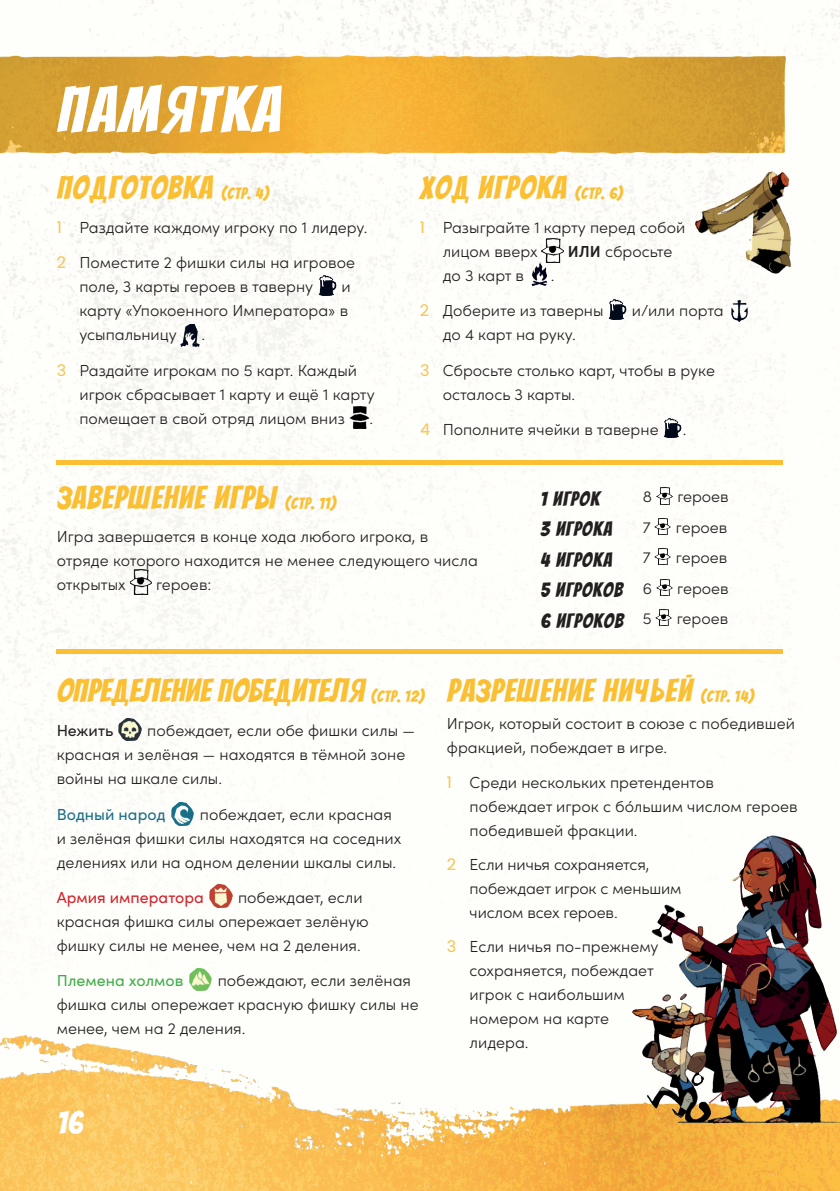
<style>
.page{position:relative;width:840px;height:1191px;background:#fff}
.page>*{position:absolute;margin:0;border:0;box-sizing:border-box;transform-origin:0 0}
.t1{font:64px "Bangers Cyrillic";letter-spacing:.04em;color:#fff}
.t2{font:32px "Bangers Cyrillic";letter-spacing:.04em;color:#fabf32}
.t3{font:32px "Bangers Cyrillic";letter-spacing:.01em;color:#fabf32}
.t4{font:32px "Bangers";color:#fff}
.t5{font:20px "Bangers Cyrillic";letter-spacing:.05em;color:#231f20}
.t6{font:300 16px/24px "Sofia Pro";color:#231f20}
.t7{font:16px "Sofia Pro";color:#d1232a}
.t8{font:16px "Sofia Pro";color:#40ae49}
.t9{font:16px "Sofia Pro";color:#1a6f87}
.t10{font:16px "Sofia Pro";color:#231f20}
.s1{font-size:16px}
.s2{font-family:"Poppins";font-weight:400;color:#f9c44b}
.s3{font-weight:600}
.s4{font-family:"Bangers"}
</style>
<div class="page">
<div style="left:0;top:0;width:839px;height:1191px;background:#fefefb"></div>
<img style="left:0;top:977px;width:839px;height:214px">
<img style="left:690px;top:160px;width:102px;height:123px">
<img style="left:614px;top:835px;width:225px;height:300px">
<img style="left:0;top:52px;width:786px;height:104px">
<img style="left:318px;top:275px;width:19px;height:20px">
<img style="left:179px;top:324px;width:22px;height:23px">
<img style="left:349px;top:406px;width:20px;height:22px">
<img style="left:541px;top:239px;width:22px;height:24px">
<img style="left:530px;top:263px;width:20px;height:22px">
<img style="left:608px;top:299px;width:19px;height:20px">
<img style="left:728px;top:300px;width:20px;height:22px">
<img style="left:663px;top:418px;width:19px;height:20px">
<img style="left:119px;top:718px;width:22px;height:22px">
<img style="left:171px;top:803px;width:23px;height:22px">
<img style="left:209px;top:884px;width:23px;height:23px">
<img style="left:189px;top:968px;width:22px;height:22px">
<img style="left:656px;top:488px;width:16px;height:16px">
<img style="left:654px;top:518px;width:16px;height:16px">
<img style="left:654px;top:548px;width:16px;height:17px">
<img style="left:656px;top:580px;width:15px;height:16px">
<img style="left:655px;top:609px;width:16px;height:16px">
<img style="left:130px;top:570px;width:22px;height:24px">
<div style="left:57px;top:649px;width:725px;height:5px;background:#fabf32"></div>
<div style="left:57px;top:460px;width:725px;height:5px;background:#fabf32"></div>
<h1 class="t1" style="left:57px;top:62px;width:224px">ПАМЯТКА</h1>
<h2 class="t2" style="left:57px;top:164px;width:213px">ПОДГОТОВКА <span class="s1">(СТР. 4)</span></h2>
<p class="t6" style="left:57px;top:214px;width:312px"><span class="s2">1</span> Раздайте каждому игроку по 1 лидеру.</p>
<p class="t6" style="left:79px;top:250px;width:277px;text-indent:-23px"><span class="s2">2</span> Поместите 2 фишки силы на игровое поле, 3 карты героев в таверну</p>
<p class="t6" style="left:79px;top:274px;width:272px;text-indent:262px">и карту «Упокоенного Императора» в усыпальницу</p>
<p class="t6" style="left:201px;top:322px;width:5px">.</p>
<p class="t6" style="left:79px;top:357px;width:296px;text-indent:-23px"><span class="s2">3</span> Раздайте игрокам по 5 карт. Каждый игрок сбрасывает 1 карту и ещё 1 карту помещает в свой отряд лицом вниз</p>
<p class="t6" style="left:369px;top:405px;width:5px">.</p>
<h2 class="t2" style="left:420px;top:164px;width:204px">ХОД ИГРОКА <span class="s1">(СТР. 6)</span></h2>
<p class="t6" style="left:442px;top:214px;width:244px;text-indent:-23px"><span class="s2">1</span> Разыграйте 1 карту перед собой лицом вверх</p>
<p class="t6" style="left:567px;top:238px;width:106px"><span class="s3">ИЛИ</span> сбросьте</p>
<p class="t6" style="left:442px;top:262px;width:83px">до 3 карт в</p>
<p class="t6" style="left:550px;top:262px;width:5px">.</p>
<p class="t6" style="left:420px;top:298px;width:185px"><span class="s2">2</span> Доберите из таверны</p>
<p class="t6" style="left:631px;top:298px;width:93px">и/или порта</p>
<p class="t6" style="left:442px;top:322px;width:134px">до 4 карт на руку.</p>
<p class="t6" style="left:442px;top:357px;width:274px;text-indent:-23px"><span class="s2">3</span> Сбросьте столько карт, чтобы в руке осталось 3 карты.</p>
<p class="t6" style="left:420px;top:416px;width:240px"><span class="s2">4</span> Пополните ячейки в таверне</p>
<p class="t6" style="left:682px;top:416px;width:5px">.</p>
<h2 class="t2" style="left:57px;top:474px;width:280px">ЗАВЕРШЕНИЕ ИГРЫ <span class="s1">(СТР. 11)</span></h2>
<p class="t6" style="left:57px;top:523px;width:422px">Игра завершается в конце хода любого игрока, в отряде которого находится не менее следующего числа открытых</p>
<p class="t6" style="left:156px;top:571px;width:57px">героев:</p>
<p class="t5" style="left:540px;top:484px;width:60px">1 игрок</p>
<p class="t6" style="left:642px;top:484px;width:11px">8</p>
<p class="t6" style="left:677px;top:484px;width:53px">героев</p>
<p class="t5" style="left:540px;top:514px;width:73px">3 игрокА</p>
<p class="t6" style="left:642px;top:514px;width:9px">7</p>
<p class="t6" style="left:675px;top:514px;width:53px">героев</p>
<p class="t5" style="left:540px;top:544px;width:73px">4 игрокА</p>
<p class="t6" style="left:642px;top:544px;width:9px">7</p>
<p class="t6" style="left:675px;top:544px;width:53px">героев</p>
<p class="t5" style="left:540px;top:575px;width:113px">5 игроков <sup>6</sup></p>
<p class="t6" style="left:677px;top:575px;width:53px">героев</p>
<p class="t5" style="left:540px;top:605px;width:112px"><span class="s4">6</span> игроков <sup>5</sup></p>
<p class="t6" style="left:676px;top:605px;width:53px">героев</p>
<h2 class="t3" style="left:57px;top:667px;width:369px">ОПРЕДЕЛЕНИЕ ПОБЕДИТЕЛЯ <span class="s1">(СТР. 12)</span></h2>
<p class="t6" style="left:57px;top:717px;width:359px;text-indent:90px">побеждает, если обе фишки силы — красная и зелёная — находятся в тёмной зоне войны на шкале силы.</p>
<p class="t9" style="left:57px;top:802px;width:110px">Водный народ</p>
<p class="t10" style="left:57px;top:719px;width:58px">Нежить</p>
<p class="t6" style="left:57px;top:801px;width:346px;text-indent:143px">побеждает, если красная и зелёная фишки силы находятся на соседних делениях или на одном делении шкалы силы.</p>
<p class="t7" style="left:57px;top:885px;width:148px">Армия императора</p>
<p class="t6" style="left:57px;top:884px;width:313px;text-indent:181px">побеждает, если красная фишка силы опережает зелёную фишку силы не менее, чем на 2 деления.</p>
<p class="t8" style="left:57px;top:969px;width:128px">Племена холмов</p>
<p class="t6" style="left:57px;top:967px;width:363px;text-indent:161px">побеждают, если зелёная фишка силы опережает красную фишку силы не менее, чем на 2 деления.</p>
<h2 class="t2" style="left:446px;top:667px;width:308px">РАЗРЕШЕНИЕ НИЧЬЕЙ <span class="s1">(СТР. 14)</span></h2>
<p class="t6" style="left:446px;top:710px;width:349px">Игрок, который состоит в союзе с победившей фракцией, побеждает в игре.</p>
<p class="t6" style="left:469px;top:769px;width:329px;text-indent:-23px"><span class="s2">1</span> Среди нескольких претендентов побеждает игрок с бо́льшим числом героев победившей фракции.</p>
<p class="t6" style="left:469px;top:851px;width:213px;text-indent:-23px"><span class="s2">2</span> Если ничья сохраняется, побеждает игрок с меньшим числом всех героев.</p>
<p class="t6" style="left:469px;top:934px;width:190px;text-indent:-23px"><span class="s2">3</span> Если ничья по-прежнему сохраняется, побеждает игрок с наибольшим номером на карте лидера.</p>
<h2 class="t4" style="left:57px;top:1104px;width:27px">16</h2>
</div>
